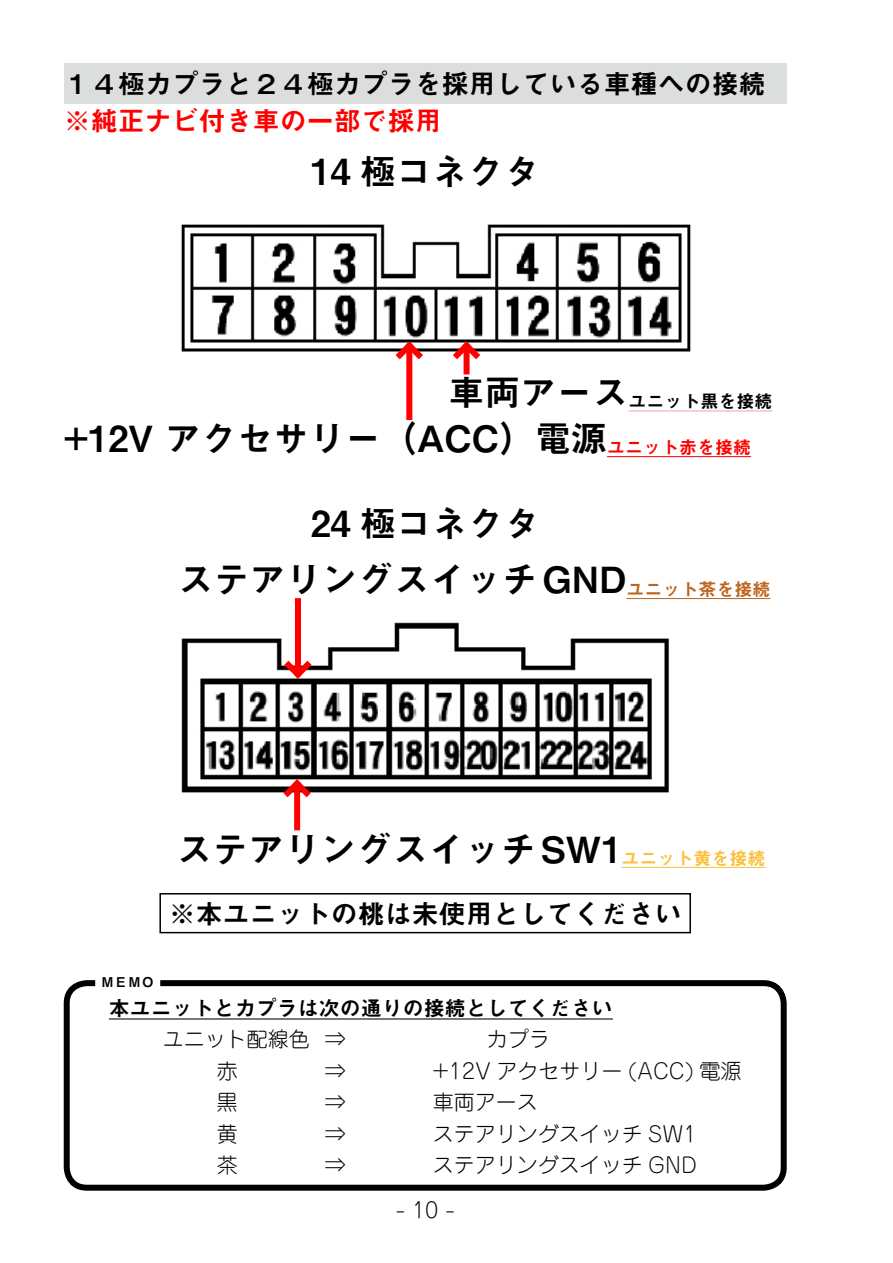
<style>
.page{position:relative;width:893px;height:1263px;background:#fff}
.page>*{position:absolute;margin:0;border:0;box-sizing:border-box;transform-origin:0 0}
.t1{font:36px/45.6px "Midashi Go Pro MB31";color:#000}
.t2{font:27px "Midashi Go Pro MB31";color:#000}
.t3{font:27px "Midashi Go Pro MB31";color:#f00}
.t4{font:300 21px "Jun 101 Pro";color:#000}
.t5{font:21px "Midashi Go Pro MB31";color:#000}
.t6{font:18px "Midashi Go Pro MB31";color:#f00}
.t7{font:18px "Midashi Go Pro MB31";color:#fac03d}
.t8{font:18px "Midashi Go Pro MB31";color:#bc641d}
.t9{font:18px "Midashi Go Pro MB31";color:#000}
.t10{font:13.5px "Midashi Go Pro MB31";color:#000}
</style>
<div class="page">
<div style="left:64px;top:64px;width:723px;height:40px;background:#dcdddd"></div>
<img style="left:181px;top:224px;width:510px;height:128px">
<svg style="left:389px;top:335px;width:40px;height:31px"></svg>
<div style="left:406px;top:344px;width:6px;height:76px;background:#f00"></div>
<svg style="left:446px;top:335px;width:41px;height:31px"></svg>
<div style="left:464px;top:346px;width:6px;height:28px;background:#f00"></div>
<hr style="left:109px;top:1018px;width:504px;height:1px;background:#000">
<div style="left:64px;top:980px;width:723px;height:211px;border:6px solid #000;border-radius:20px"></div>
<div style="left:95px;top:973px;width:65px;height:23px;background:#fff"></div>
<img style="left:181px;top:622px;width:488px;height:171px">
<svg style="left:278px;top:654px;width:40px;height:31px"></svg>
<div style="left:295px;top:598px;width:6px;height:77px;background:#f00"></div>
<svg style="left:277px;top:773px;width:40px;height:31px"></svg>
<div style="left:294px;top:784px;width:6px;height:46px;background:#f00"></div>
<div style="left:159px;top:893px;width:532px;height:40px;border:2px solid #000"></div>
<hr style="left:607px;top:456px;width:144px;height:1px;background:#f00">
<hr style="left:621px;top:867px;width:144px;height:1px;background:#fac03d">
<hr style="left:626px;top:598px;width:144px;height:1px;background:#bc641d">
<hr style="left:629px;top:410px;width:144px;height:1px;background:#f19ec2">
<p class="t2" style="left:64px;top:62px;width:703px">１４極カプラと２４極カプラを採用している車種への接続</p>
<p class="t3" style="left:64px;top:99px;width:379px">※純正ナビ付き車の一部で採用</p>
<h1 class="t1" style="left:311px;top:144px;width:231px">14 極コネクタ</h1>
<h1 class="t1" style="left:64px;top:365px;width:566px;text-indent:385px">車両アース+12V アクセサリー（ACC）電源</h1>
<p class="t9" style="left:629px;top:387px;width:145px">ユニット黒を接続</p>
<p class="t6" style="left:607px;top:433px;width:145px">ユニット赤を接続</p>
<h1 class="t1" style="left:311px;top:496px;width:231px">24 極コネクタ</h1>
<h1 class="t1" style="left:178px;top:552px;width:450px">ステアリングスイッチGND</h1>
<p class="t8" style="left:626px;top:575px;width:146px">ユニット茶を接続</p>
<h1 class="t1" style="left:176px;top:822px;width:447px">ステアリングスイッチSW1</h1>
<p class="t7" style="left:621px;top:843px;width:145px">ユニット黄を接続</p>
<p class="t2" style="left:169px;top:892px;width:514px">※本ユニットの桃は未使用としてください</p>
<p class="t10" style="left:101px;top:971px;width:55px">ＭＥＭＯ</p>
<p class="t5" style="left:109px;top:991px;width:505px">本ユニットとカプラは次の通りの接続としてください</p>
<p class="t4" style="left:163px;top:1023px;width:184px">ユニット配線色 ⇒</p>
<p class="t4" style="left:487px;top:1023px;width:64px">カプラ</p>
<p class="t4" style="left:217px;top:1054px;width:22px">赤</p>
<p class="t4" style="left:325px;top:1054px;width:22px">⇒</p>
<p class="t4" style="left:433px;top:1054px;width:310px">+12V アクセサリー (ACC) 電源</p>
<p class="t4" style="left:217px;top:1086px;width:22px">黒</p>
<p class="t4" style="left:325px;top:1086px;width:22px">⇒</p>
<p class="t4" style="left:433px;top:1086px;width:106px">車両アース</p>
<p class="t4" style="left:217px;top:1117px;width:22px">黄</p>
<p class="t4" style="left:325px;top:1117px;width:22px">⇒</p>
<p class="t4" style="left:433px;top:1117px;width:265px">ステアリングスイッチ SW1</p>
<p class="t4" style="left:217px;top:1149px;width:22px">茶</p>
<p class="t4" style="left:325px;top:1149px;width:22px">⇒</p>
<p class="t4" style="left:433px;top:1149px;width:266px">ステアリングスイッチ GND</p>
<p class="t4" style="left:396px;top:1193px;width:61px">-10-</p>
</div>
